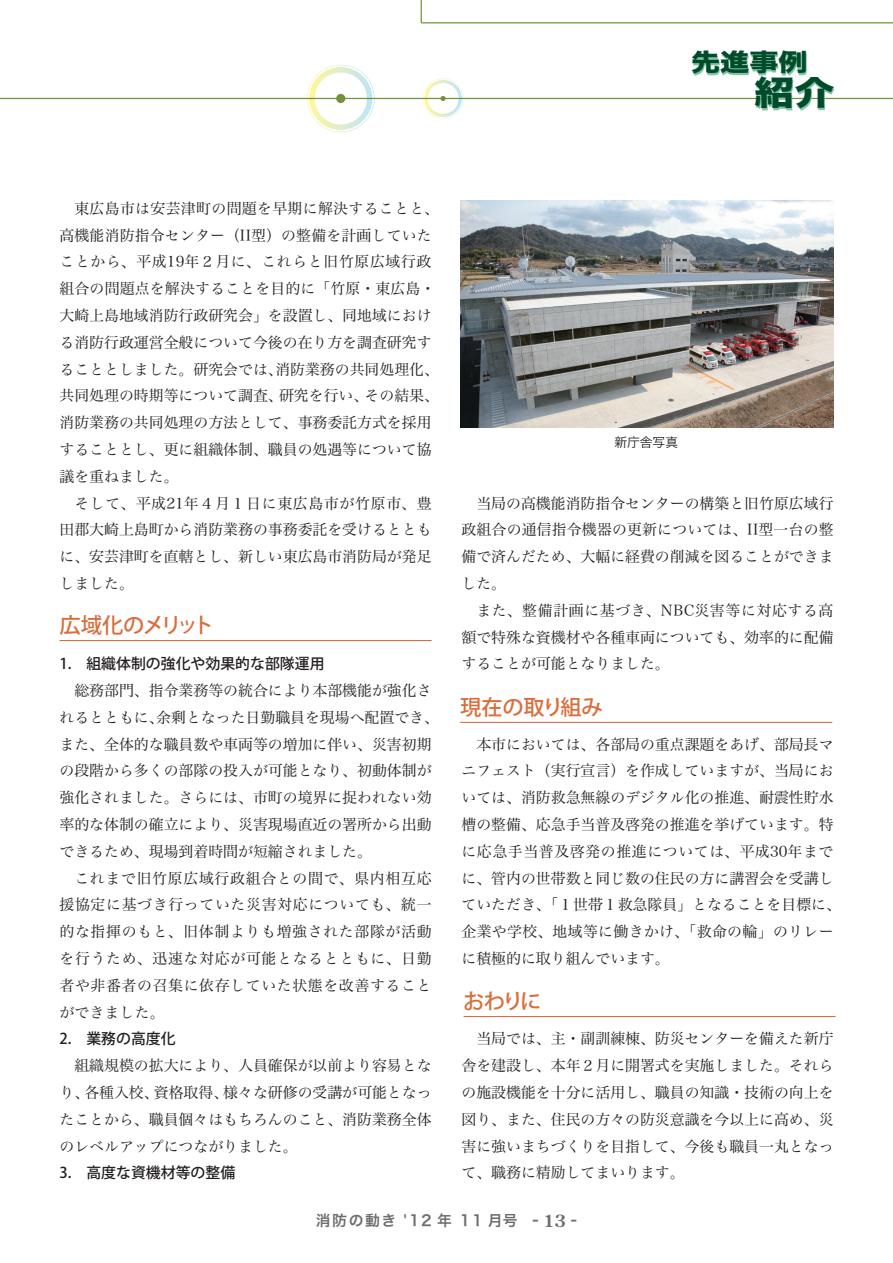
<style>
.page{position:relative;width:893px;height:1263px;background:#fff}
.page>*{position:absolute;margin:0;border:0;box-sizing:border-box;transform-origin:0 0}
.t1{font:33.3px "Hira Kaku Std N W8";color:#004c2a;scale:1.21 1}
.t2{font:24.15px "Hira Kaku Std N W8";color:#004c2a;scale:1.21 1}
.t3{font:500 21.3px "Koz Go Std";letter-spacing:-.07em;color:#d96d3c}
.t4{font:500 21.3px "Koz Go Std";letter-spacing:-.01em;color:#d96d3c}
.t5{font:500 21.3px "Koz Go Std";letter-spacing:-.05em;color:#d96d3c}
.t6{font:14.85px/26.8px "Hira Min Pro N W3";color:#231f20;text-align:justify}
.t7{font:500 14.85px "Koz Go Std";color:#231f20}
.t8{font:14.85px "Hira Kaku Pro W6";letter-spacing:.1em;color:#6c6d70}
.t9{font:12.75px "Hira Kaku Pro N W3";color:#231f20}
.s1{font-family:"Century Old Style Std";font-weight:700;font-size:16.95px}
</style>
<div class="page">
<img style="left:460px;top:201px;width:373px;height:226px">
<hr style="left:460px;top:722px;width:372px;height:1px;background:#d96d3c">
<hr style="left:464px;top:1016px;width:372px;height:1px;background:#d96d3c">
<hr style="left:60px;top:640px;width:372px;height:1px;background:#d96d3c">
<svg style="left:307px;top:65px;width:68px;height:67px"></svg>
<hr style="left:421px;top:22px;width:472px;height:1px;background:#71923b">
<div style="left:336px;top:94px;width:9px;height:9px;background:#71923b;border-radius:50%"></div>
<svg style="left:423px;top:79px;width:40px;height:39px"></svg>
<hr style="left:0;top:98px;width:893px;height:1px;background:#71923b">
<svg style="left:421px;top:0;width:1px;height:23px"></svg>
<svg style="left:692px;top:53px;width:142px;height:58px"></svg>
<h2 class="t2" style="left:691px;top:49px;width:98px">先進事例</h2>
<h1 class="t1" style="left:754px;top:74px;width:68px">紹介</h1>
<p class="t6" style="left:60px;top:193px;width:381px;text-align:left;text-indent:15px">東広島市は安芸津町の問題を早期に解決することと、高機能消防指令センター（II型）の整備を計画していたことから、平成19年２月に、これらと旧竹原広域行政組合の問題点を解決することを目的に「竹原・東広島・大崎上島地域消防行政研究会」を設置し、同地域における消防行政運営全般について今後の在り方を調査研究することとしました。研究会では、消防業務の共同処理化、共同処理の時期等について調査、研究を行い、その結果、消防業務の共同処理の方法として、事務委託方式を採用することとし、更に組織体制、職員の処遇等について協議を重ねました。</p>
<p class="t6" style="left:60px;top:488px;width:374px;text-indent:15px">そして、平成21年４月１日に東広島市が竹原市、豊田郡大崎上島町から消防業務の事務委託を受けるとともに、安芸津町を直轄とし、新しい東広島市消防局が発足しました。</p>
<h3 class="t3" style="left:60px;top:612px;width:156px">広域化のメリット</h3>
<p class="t7" style="left:60px;top:654px;width:267px">1.　組織体制の強化や効果的な部隊運用</p>
<p class="t6" style="left:60px;top:676px;width:381px;text-align:left;text-indent:15px">総務部門、指令業務等の統合により本部機能が強化されるとともに、余剰となった日勤職員を現場へ配置でき、また、全体的な職員数や車両等の増加に伴い、災害初期の段階から多くの部隊の投入が可能となり、初動体制が強化されました。さらには、市町の境界に捉われない効率的な体制の確立により、災害現場直近の署所から出動できるため、現場到着時間が短縮されました。</p>
<p class="t6" style="left:60px;top:863px;width:374px;text-indent:15px">これまで旧竹原広域行政組合との間で、県内相互応援協定に基づき行っていた災害対応についても、統一的な指揮のもと、旧体制よりも増強された部隊が活動を行うため、迅速な対応が可能となるとともに、日勤者や非番者の召集に依存していた状態を改善することができました。</p>
<p class="t7" style="left:60px;top:1029px;width:118px">2.　業務の高度化</p>
<p class="t6" style="left:60px;top:1051px;width:374px;text-indent:15px">組織規模の拡大により、人員確保が以前より容易となり、各種入校、資格取得、様々な研修の受講が可能となったことから、職員個々はもちろんのこと、消防業務全体のレベルアップにつながりました。</p>
<p class="t7" style="left:60px;top:1163px;width:177px">3.　高度な資機材等の整備</p>
<p class="t9" style="left:614px;top:431px;width:65px">新庁舎写真</p>
<p class="t6" style="left:461px;top:488px;width:374px;text-indent:15px">当局の高機能消防指令センターの構築と旧竹原広域行政組合の通信指令機器の更新については、II型一台の整備で済んだため、大幅に経費の削減を図ることができました。</p>
<p class="t6" style="left:461px;top:595px;width:374px;text-indent:15px">また、整備計画に基づき、NBC災害等に対応する高額で特殊な資機材や各種車両についても、効率的に配備することが可能となりました。</p>
<h3 class="t4" style="left:460px;top:694px;width:144px">現在の取り組み</h3>
<p class="t6" style="left:461px;top:729px;width:381px;text-align:left;text-indent:15px">本市においては、各部局の重点課題をあげ、部局長マニフェスト（実行宣言）を作成していますが、当局においては、消防救急無線のデジタル化の推進、耐震性貯水槽の整備、応急手当普及啓発の推進を挙げています。特に応急手当普及啓発の推進については、平成30年までに、管内の世帯数と同じ数の住民の方に講習会を受講していただき、「１世帯１救急隊員」となることを目標に、企業や学校、地域等に働きかけ、「救命の輪」のリレーに積極的に取り組んでいます。</p>
<h3 class="t5" style="left:463px;top:988px;width:80px">おわりに</h3>
<p class="t6" style="left:461px;top:1024px;width:374px;text-indent:15px">当局では、主・副訓練棟、防災センターを備えた新庁舎を建設し、本年２月に開署式を実施しました。それらの施設機能を十分に活用し、職員の知識・技術の向上を図り、また、住民の方々の防災意識を今以上に高め、災害に強いまちづくりを目指して、今後も職員一丸となって、職務に精励してまいります。</p>
<p class="t8" style="left:316px;top:1207px;width:263px">消防の動き '12 年 11 月号 - <span class="s1">13</span> -</p>
</div>
